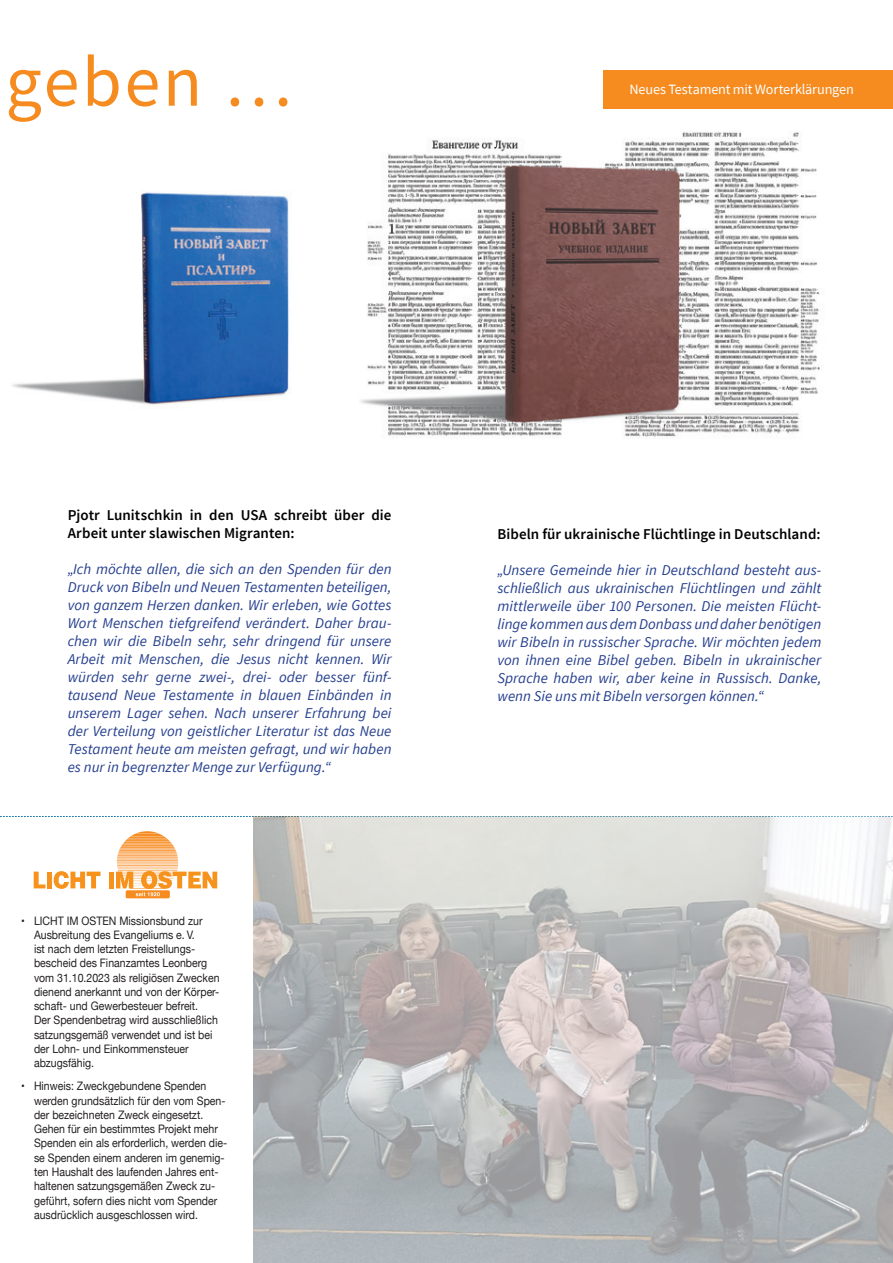
<style>
.page{position:relative;width:893px;height:1263px;background:#fff}
.page>*{position:absolute;margin:0;border:0;box-sizing:border-box;transform-origin:0 0}
.t1{font:72px "Source Sans Pro";letter-spacing:.035em;color:#f68b1f}
.t2{font:italic 15px/18px "Source Sans Pro";color:#253f8e;text-align:justify}
.t3{font:600 15px/18px "Source Sans Pro";color:#000}
.t4{font:14.25px "Source Sans Pro";letter-spacing:-.015em;color:#fff}
.t5{font:11.7px/14.2px "Helvetica Neue";color:#231f20;scale:.9 1}
</style>
<div class="page">
<img style="left:12px;top:192px;width:277px;height:213px">
<svg style="left:0;top:816px;width:893px;height:1px"></svg>
<img style="left:253px;top:817px;width:640px;height:446px">
<svg style="left:126px;top:890px;width:44px;height:8px"></svg>
<svg style="left:34px;top:872px;width:11px;height:16px"></svg>
<div style="left:47px;top:872px;width:5px;height:16px;background:#f7931d"></div>
<svg style="left:54px;top:871px;width:46px;height:18px"></svg>
<div style="left:109px;top:872px;width:5px;height:16px;background:#f7931d"></div>
<svg style="left:116px;top:831px;width:101px;height:65px"></svg>
<img style="left:360px;top:130px;width:460px;height:308px">
<div style="left:604px;top:70px;width:289px;height:38px;background:#f68b1f"></div>
<h1 class="t1" style="left:6px;top:36px;width:288px">geben …</h1>
<p class="t4" style="left:630px;top:80px;width:226px">Neues Testament mit Worterklärungen</p>
<p class="t3" style="left:68px;top:506px;width:325px">Pjotr Lunitschkin in den USA schreibt über die<br>Arbeit unter slawischen Migranten:</p>
<p class="t2" style="left:68px;top:560px;width:325px">„Ich möchte allen, die sich an den Spenden für den Druck von Bibeln und Neuen Testamenten beteiligen, von ganzem Herzen danken. Wir erleben, wie Gottes Wort Menschen tiefgreifend verändert. Daher brau&shy;chen wir die Bibeln sehr, sehr dringend für unsere Arbeit mit Menschen, die Jesus nicht kennen. Wir würden sehr gerne zwei-, drei- oder besser fünf&shy;tausend Neue Testamente in blauen Einbänden in unserem Lager sehen. Nach unserer Erfahrung bei der Verteilung von geistlicher Literatur ist das Neue Testament heute am meisten gefragt, und wir haben es nur in begrenzter Menge zur Verfügung.“</p>
<p class="t5" style="left:34px;top:914px;width:208px;text-indent:-13px">• LICHT IM OSTEN Missionsbund zur Ausbreitung des Evangeliums e. V.<br>ist nach dem letzten Freistellungs&shy;bescheid des Finanzamtes Leonberg vom 31.10.2023 als religiösen Zwecken dienend anerkannt und von der Körper&shy;schaft- und Gewerbesteuer befreit.<br>Der Spendenbetrag wird ausschließlich satzungsgemäß verwendet und ist bei der Lohn- und Einkommensteuer abzugsfähig.</p>
<p class="t5" style="left:34px;top:1080px;width:216px;text-indent:-13px">• Hinweis: Zweckgebundene Spenden werden grundsätzlich für den vom Spen&shy;der bezeichneten Zweck eingesetzt.<br>Gehen für ein bestimmtes Projekt mehr Spenden ein als erforderlich, werden die&shy;se Spenden einem anderen im genemig&shy;ten Haushalt des laufenden Jahres ent&shy;haltenen satzungsgemäßen Zweck zu&shy;geführt, sofern dies nicht vom Spender ausdrücklich ausgeschlossen wird.</p>
<p class="t3" style="left:497px;top:525px;width:325px">Bibeln für ukrainische Flüchtlinge in Deutschland:</p>
<p class="t2" style="left:497px;top:561px;width:325px">„Unsere Gemeinde hier in Deutschland besteht aus&shy;schließlich aus ukrainischen Flüchtlingen und zählt mittlerweile über 100 Personen. Die meisten Flücht&shy;linge kommen aus dem Donbass und daher benötigen wir Bibeln in russischer Sprache. Wir möchten jedem von ihnen eine Bibel geben. Bibeln in ukrainischer Sprache haben wir, aber keine in Russisch. Danke, wenn Sie uns mit Bibeln versorgen können.“</p>
</div>
